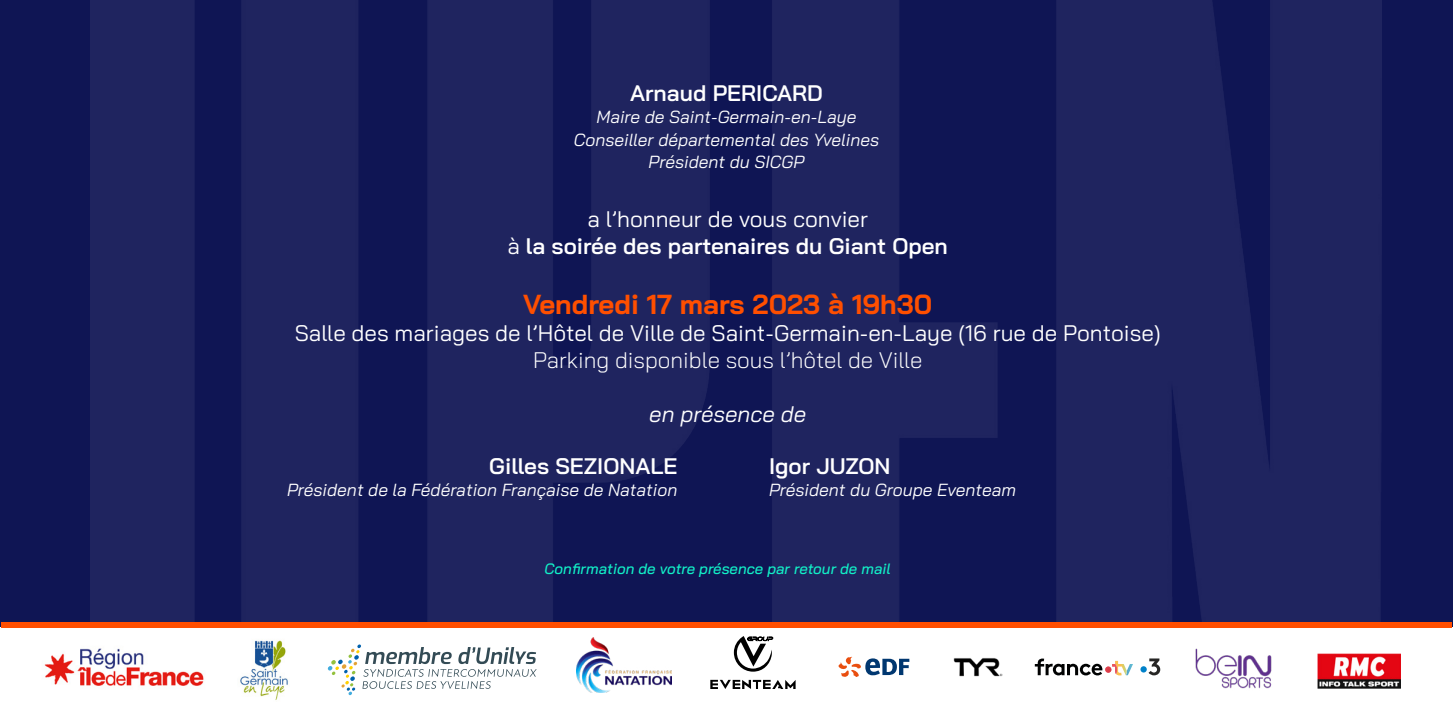
<style>
.page{position:relative;width:1453px;height:709px;background:#0f1554}
.page>*{position:absolute;margin:0;border:0;box-sizing:border-box;transform-origin:0 0}
.t1{font:700 27.5px "Bai Jamjuree";color:#ff4f00}
.t2{font:600 22.5px/27px "Bai Jamjuree";color:#fff;text-align:center}
.t3{font:22.5px "Bai Jamjuree";color:#fff}
.t4{font:300 22.5px "Bai Jamjuree";color:#fff}
.t5{font:italic 22.5px "Bai Jamjuree";color:#fff}
.t6{font:italic 17.5px/22.5px "Bai Jamjuree";color:#fff;text-align:center}
.t7{font:italic 500 15px "Bai Jamjuree";color:#12f0c7}
.s1{font-weight:400}
</style>
<div class="page">
<img style="left:90px;top:0;width:1291px;height:621px">
<div style="left:0;top:627px;width:1453px;height:82px;background:#fff"></div>
<div style="left:1px;top:621px;width:1451px;height:6px;background:#ff4e00"></div>
<img style="left:576px;top:637px;width:95px;height:55px">
<img style="left:240px;top:640px;width:48px;height:60px">
<svg style="left:734px;top:636px;width:39px;height:35px"></svg>
<svg style="left:710px;top:680px;width:85px;height:9px"></svg>
<img style="left:44px;top:648px;width:160px;height:38px">
<svg style="left:328px;top:644px;width:209px;height:51px"></svg>
<img style="left:1318px;top:653px;width:83px;height:35px">
<svg style="left:838px;top:656px;width:71px;height:21px"></svg>
<img style="left:953px;top:658px;width:49px;height:19px">
<svg style="left:1035px;top:658px;width:98px;height:17px"></svg>
<div style="left:1140px;top:666px;width:7px;height:6px;background:#0081c9;border-radius:50%"></div>
<svg style="left:1148px;top:658px;width:12px;height:17px"></svg>
<img style="left:1195px;top:648px;width:77px;height:41px">
<p class="t2" style="left:630px;top:79px;width:194px">Arnaud PERICARD</p>
<p class="t6" style="left:574px;top:105px;width:307px">Maire de Saint-Germain-en-Laye<br>Conseiller départemental des Yvelines<br>Président du SICGP</p>
<p class="t2" style="left:508px;top:205px;width:442px"><span class="s1">a l’honneur de vous convier<br>à</span> la soirée des partenaires du Giant Open</p>
<h1 class="t1" style="left:523px;top:288px;width:411px">Vendredi 17 mars 2023 à 19h30</h1>
<p class="t3" style="left:295px;top:314px;width:867px">Salle des mariages de l’Hôtel de Ville de Saint-Germain-en-Laye (16 rue de Pontoise)</p>
<p class="t4" style="left:533px;top:341px;width:391px">Parking disponible sous l’hôtel de Ville</p>
<p class="t5" style="left:649px;top:395px;width:158px">en présence de</p>
<p class="t2" style="left:769px;top:452px;width:123px">Igor JUZON</p>
<p class="t6" style="left:769px;top:479px;width:249px">Président du Groupe Eventeam</p>
<p class="t2" style="left:489px;top:452px;width:190px">Gilles SEZIONALE</p>
<p class="t6" style="left:287px;top:479px;width:392px">Président de la Fédération Française de Natation</p>
<p class="t7" style="left:544px;top:559px;width:348px">Confirmation de votre présence par retour de mail</p>
</div>
